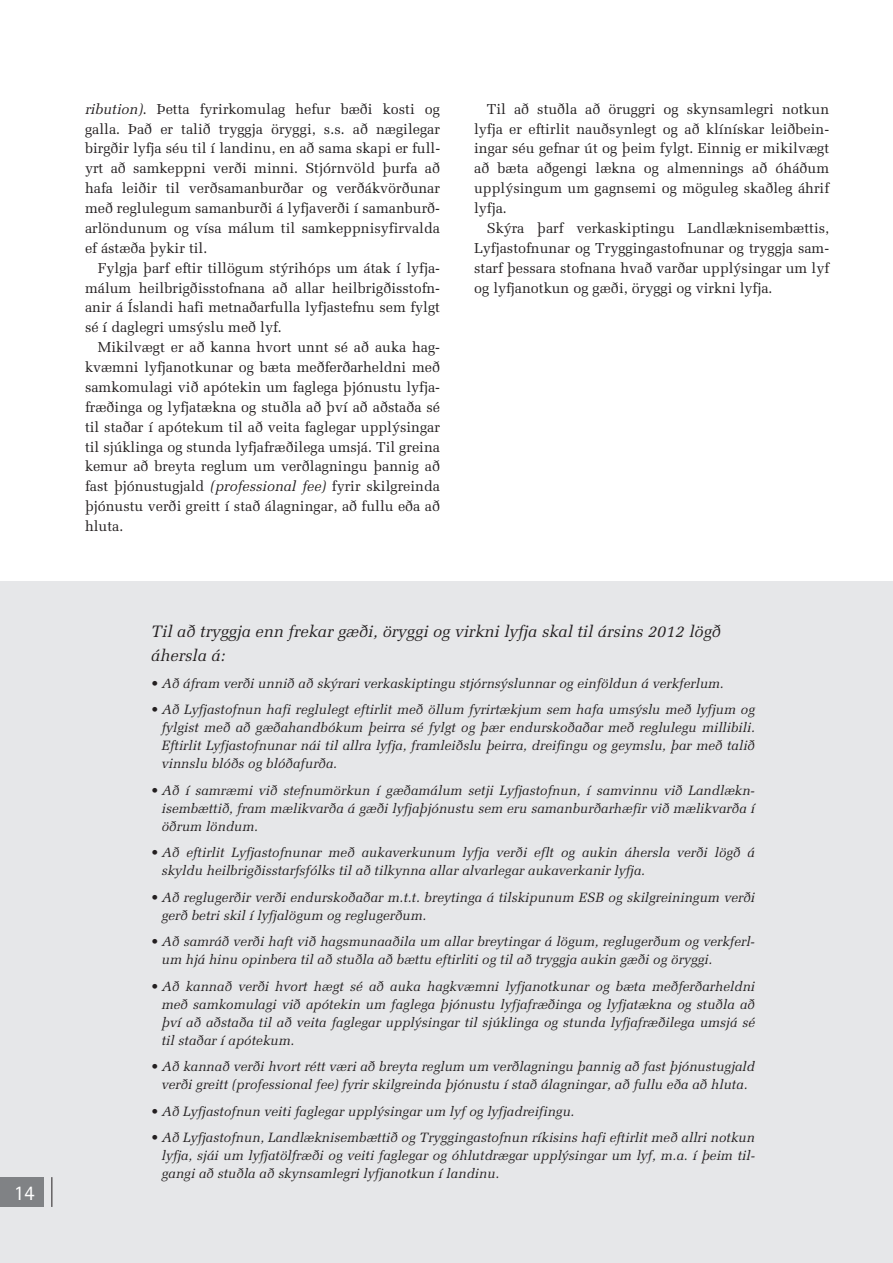
<style>
.page{position:relative;width:893px;height:1263px;background:#fff}
.page>*{position:absolute;margin:0;border:0;box-sizing:border-box;transform-origin:0 0}
.t1{font:21px "Rotis Sans Serif";color:#fff}
.t2{font:italic 16.5px/24px "Melior";color:#231f20}
.t3{font:14.4px/19.8px "Melior";color:#231f20;text-align:justify}
.t4{font:italic 13.5px/18px "Melior";color:#231f20;text-align:justify}
.s1{font-style:italic}
</style>
<div class="page">
<div style="left:0;top:581px;width:893px;height:682px;background:#e6e7e9"></div>
<div style="left:0;top:1177px;width:43px;height:30px;background:#808285"></div>
<hr style="left:52px;top:1177px;width:1px;height:30px;background:#231f20">
<h1 class="t1" style="left:14px;top:1186px;width:23px">14</h1>
<p class="t3" style="left:85px;top:100px;width:357px"><span class="s1">ribution)</span>. Þetta fyrirkomulag hefur bæði kosti og galla. Það er talið tryggja öryggi, s.s. að nægilegar birgðir lyfja séu til í landinu, en að sama skapi er full&shy;yrt að samkeppni verði minni. Stjórnvöld þurfa að hafa leiðir til verðsamanburðar og verðákvörðunar með reglulegum samanburði á lyfjaverði í samanburð&shy;arlöndunum og vísa málum til samkeppnis yfirvalda ef ástæða þykir til.</p>
<p class="t3" style="left:85px;top:259px;width:357px;text-indent:13px">Fylgja þarf eftir tillögum stýrihóps um átak í lyfja&shy;málum heilbrigðisstofnana að allar heilbrigðisstofn&shy;anir á Íslandi hafi metnaðarfulla lyfjastefnu sem fylgt sé í daglegri umsýslu með lyf.</p>
<p class="t3" style="left:85px;top:339px;width:357px;text-indent:13px">Mikilvægt er að kanna hvort unnt sé að auka hag&shy;kvæmni lyfjanotkunar og bæta meðferðarheldni með samkomulagi við apótekin um faglega þjónustu lyfja&shy;fræðinga og lyfjatækna og stuðla að því að aðstaða sé til staðar í apótekum til að veita faglegar upplýsingar til sjúklinga og stunda lyfjafræðilega umsjá. Til greina kemur að breyta reglum um verðlagningu þannig að fast þjónustugjald <span class="s1">(professional fee)</span> fyrir skilgreinda þjónustu verði greitt í stað álagningar, að fullu eða að hluta.</p>
<p class="t3" style="left:474px;top:100px;width:357px;text-indent:13px">Til að stuðla að öruggri og skynsamlegri notkun lyfja er eftirlit nauðsynlegt og að klínískar leiðbein&shy;ingar séu gefnar út og þeim fylgt. Einnig er mikilvægt að bæta aðgengi lækna og almennings að óháðum upplýsingum um gagnsemi og möguleg skaðleg áhrif lyfja.</p>
<p class="t3" style="left:474px;top:220px;width:357px;text-indent:13px">Skýra þarf verkaskiptingu Landlæknisembættis, Lyfjastofnunar og Trygginga stofnunar og tryggja sam&shy;starf þessara stofnana hvað varðar upplýsingar um lyf og lyfjanotkun og gæði, öryggi og virkni lyfja.</p>
<p class="t2" style="left:151px;top:621px;width:571px">Til að tryggja enn frekar gæði, öryggi og virkni lyfja skal til ársins 2012 lögð áhersla á:</p>
<p class="t4" style="left:151px;top:676px;width:574px">• Að áfram verði unnið að skýrari verkaskiptingu stjórnsýslunnar og einföldun á verkferlum.</p>
<p class="t4" style="left:161px;top:702px;width:595px;text-indent:-11px">• Að Lyfjastofnun hafi reglulegt eftirlit með öllum fyrirtækjum sem hafa umsýslu með lyfjum og fylgist með að gæðahandbókum þeirra sé fylgt og þær endurskoðaðar með reglulegu millibili.<br>Eftirlit Lyfjastofnunar nái til allra lyfja, framleiðslu þeirra, dreifingu og geymslu, þar með talið vinnslu blóðs og blóðafurða.</p>
<p class="t4" style="left:161px;top:783px;width:595px;text-indent:-11px">• Að í samræmi við stefnumörkun í gæðamálum setji Lyfjastofnun, í samvinnu við Landlækn&shy;isembættið, fram mælikvarða á gæði lyfjaþjónustu sem eru samanburðarhæfir við mælikvarða í öðrum löndum.</p>
<p class="t4" style="left:161px;top:845px;width:595px;text-indent:-11px">• Að eftirlit Lyfjastofnunar með aukaverkunum lyfja verði eflt og aukin áhersla verði lögð á skyldu heilbrigðisstarfsfólks til að tilkynna allar alvarlegar aukaverkanir lyfja.</p>
<p class="t4" style="left:161px;top:890px;width:595px;text-indent:-11px">• Að reglugerðir verði endurskoðaðar m.t.t. breytinga á tilskipunum ESB og skilgreiningum verði gerð betri skil í lyfjalögum og reglugerðum.</p>
<p class="t4" style="left:161px;top:934px;width:595px;text-indent:-11px">• Að samráð verði haft við hagsmunaaðila um allar breytingar á lögum, reglugerðum og verkferl&shy;um hjá hinu opinbera til að stuðla að bættu eftirliti og til að tryggja aukin gæði og öryggi.</p>
<p class="t4" style="left:161px;top:979px;width:595px;text-indent:-11px">• Að kannað verði hvort hægt sé að auka hagkvæmni lyfjanotkunar og bæta meðferðarheldni með samkomulagi við apótekin um faglega þjónustu lyfjafræðinga og lyfjatækna og stuðla að því að aðstaða til að veita faglegar upplýsingar til sjúklinga og stunda lyfjafræðilega umsjá sé til staðar í apótekum.</p>
<p class="t4" style="left:151px;top:1059px;width:605px;text-align:center">• Að kannað verði hvort rétt væri að breyta reglum um verðlagningu þannig að fast þjónustugjald verði greitt (professional fee) fyrir skilgreinda þjónustu í stað álagningar, að fullu eða að hluta.</p>
<p class="t4" style="left:151px;top:1104px;width:425px">• Að Lyfjastofnun veiti faglegar upplýsingar um lyf og lyfjadreifingu.</p>
<p class="t4" style="left:161px;top:1130px;width:595px;text-indent:-11px">• Að Lyfjastofnun, Landlæknisembættið og Tryggingastofnun ríkisins hafi eftirlit með allri notkun lyfja, sjái um lyfjatölfræði og veiti faglegar og óhlutdrægar upplýsingar um lyf, m.a. í þeim til&shy;gangi að stuðla að skynsamlegri lyfjanotkun í landinu.</p>
</div>
